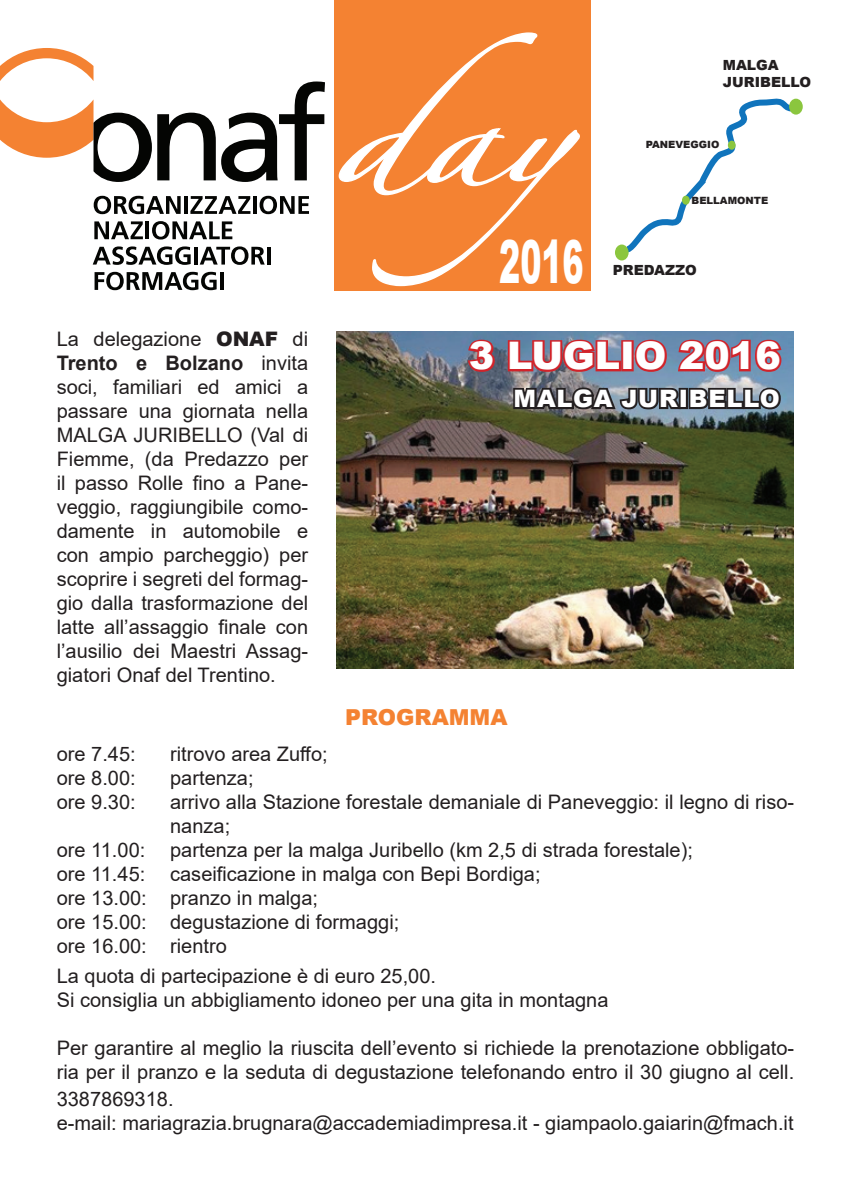
<style>
.page{position:relative;width:851px;height:1191px;background:#fff}
.page>*{position:absolute;margin:0;border:0;box-sizing:border-box;transform-origin:0 0}
.t1{font:900 59.2px "Arial";color:#fff;scale:.53 1}
.t2{font:900 38px "Arial";color:#fff}
.t3{font:900 24px "Arial";letter-spacing:.035em;color:#fff}
.t4{font:900 22px "Arial";color:#f48232}
.t5{font:20px/24px "Arial";color:#231f20}
.t6{font:900 14px/16.8px "Arial";color:#231f20}
.t7{font:900 10px "Arial";color:#231f20}
.s1{font-weight:900}
.s2{font-weight:700}
</style>
<div class="page">
<img style="left:337px;top:331px;width:456px;height:337px">
<div style="left:334px;top:0;width:256px;height:290px;background:#f48232"></div>
<svg style="left:94px;top:196px;width:87px;height:18px"></svg>
<hr style="left:184px;top:196px;width:4px;height:18px;background:#040503">
<svg style="left:190px;top:196px;width:60px;height:18px"></svg>
<hr style="left:253px;top:196px;width:3px;height:18px;background:#040503">
<svg style="left:259px;top:196px;width:50px;height:18px"></svg>
<svg style="left:94px;top:221px;width:49px;height:18px"></svg>
<hr style="left:145px;top:221px;width:4px;height:18px;background:#040503">
<svg style="left:152px;top:221px;width:80px;height:18px"></svg>
<svg style="left:93px;top:246px;width:98px;height:19px"></svg>
<hr style="left:194px;top:247px;width:4px;height:17px;background:#040503">
<svg style="left:200px;top:246px;width:65px;height:19px"></svg>
<hr style="left:267px;top:247px;width:3px;height:17px;background:#040503">
<svg style="left:94px;top:272px;width:122px;height:18px"></svg>
<hr style="left:220px;top:272px;width:4px;height:18px;background:#040503">
<svg style="left:0;top:48px;width:325px;height:134px"></svg>
<svg style="left:338px;top:32px;width:242px;height:255px"></svg>
<svg style="left:625px;top:98px;width:177px;height:154px"></svg>
<div style="left:682px;top:196px;width:7px;height:9px;background:#8bc63e;border-radius:50%"></div>
<div style="left:727px;top:141px;width:8px;height:9px;background:#8bc63e;border-radius:50%"></div>
<div style="left:615px;top:244px;width:13px;height:16px;background:#8bc63e;border-radius:50%"></div>
<svg style="left:465px;top:337px;width:33px;height:38px"></svg>
<img style="left:505px;top:336px;width:279px;height:80px">
<div style="left:789px;top:99px;width:13px;height:16px;background:#8bc63e;border-radius:50%"></div>
<p class="t6" style="left:722px;top:56px;width:90px">MALGA<br>JURIBELLO</p>
<p class="t7" style="left:645px;top:137px;width:75px">PANEVEGGIO</p>
<p class="t5" style="left:57px;top:326px;width:253px;text-align:justify">La delegazione <span class="s1">ONAF</span> di <span class="s2">Trento e Bolzano</span> invita soci, familiari ed amici a passare una giornata nella MALGA JURIBELLO (Val di Fiemme, (da Predazzo per il passo Rolle fino a Pane&shy;veggio, raggiungibile como&shy;damente in automobile e con ampio parcheggio) per scoprire i segreti del formag&shy;gio dalla trasformazione del latte all’assaggio finale con l’ausilio dei Maestri Assag&shy;giatori Onaf del Trentino.</p>
<h1 class="t1" style="left:499px;top:219px;width:161px">2016</h1>
<p class="t7" style="left:691px;top:193px;width:77px">BELLAMONTE</p>
<p class="t6" style="left:612px;top:261px;width:86px">PRE DAZZO</p>
<h2 class="t2" style="left:469px;top:328px;width:313px">3 LUGLIO 2016</h2>
<p class="t3" style="left:513px;top:381px;width:44px">MALGA</p>
<p class="t3" style="left:621px;top:381px;width:123px">JURIBELLO</p>
<p class="t4" style="left:345px;top:701px;width:164px">PROGRAMMA</p>
<p class="t5" style="left:57px;top:742px;width:80px">ore 7.45:</p>
<p class="t5" style="left:170px;top:742px;width:159px">ritrovo area Zuffo;</p>
<p class="t5" style="left:57px;top:766px;width:80px">ore 8.00:</p>
<p class="t5" style="left:170px;top:766px;width:85px">partenza;</p>
<p class="t5" style="left:57px;top:790px;width:80px">ore 9.30:</p>
<p class="t5" style="left:170px;top:790px;width:625px">arrivo alla Stazione forestale demaniale di Paneveggio: il legno di riso-</p>
<p class="t5" style="left:170px;top:814px;width:62px">nanza;</p>
<p class="t5" style="left:57px;top:838px;width:637px">ore 11.00: partenza per la malga Juribello (km 2,5 di strada forestale);</p>
<p class="t5" style="left:57px;top:862px;width:485px">ore 11.45: caseificazione in malga con Bepi Bordiga;</p>
<p class="t5" style="left:57px;top:886px;width:263px">ore 13.00: pranzo in malga;</p>
<p class="t5" style="left:57px;top:910px;width:344px">ore 15.00: degustazione di formaggi;</p>
<p class="t5" style="left:57px;top:934px;width:172px">ore 16.00: rientro</p>
<p class="t5" style="left:57px;top:964px;width:553px">La quota di partecipazione è di euro 25,00.<br>Si consiglia un abbigliamento idoneo per una gita in montagna</p>
<p class="t5" style="left:57px;top:1036px;width:739px">Per garantire al meglio la riuscita dell’evento si richiede la prenotazione obbligato&shy;ria per il pranzo e la seduta di degustazione telefonando entro il 30 giugno al cell.</p>
<p class="t5" style="left:57px;top:1086px;width:738px">3387869318.<br>e-mail: mariagrazia.brugnara@accademiadimpresa.it - giampaolo.gaiarin@fmach.it</p>
</div>
